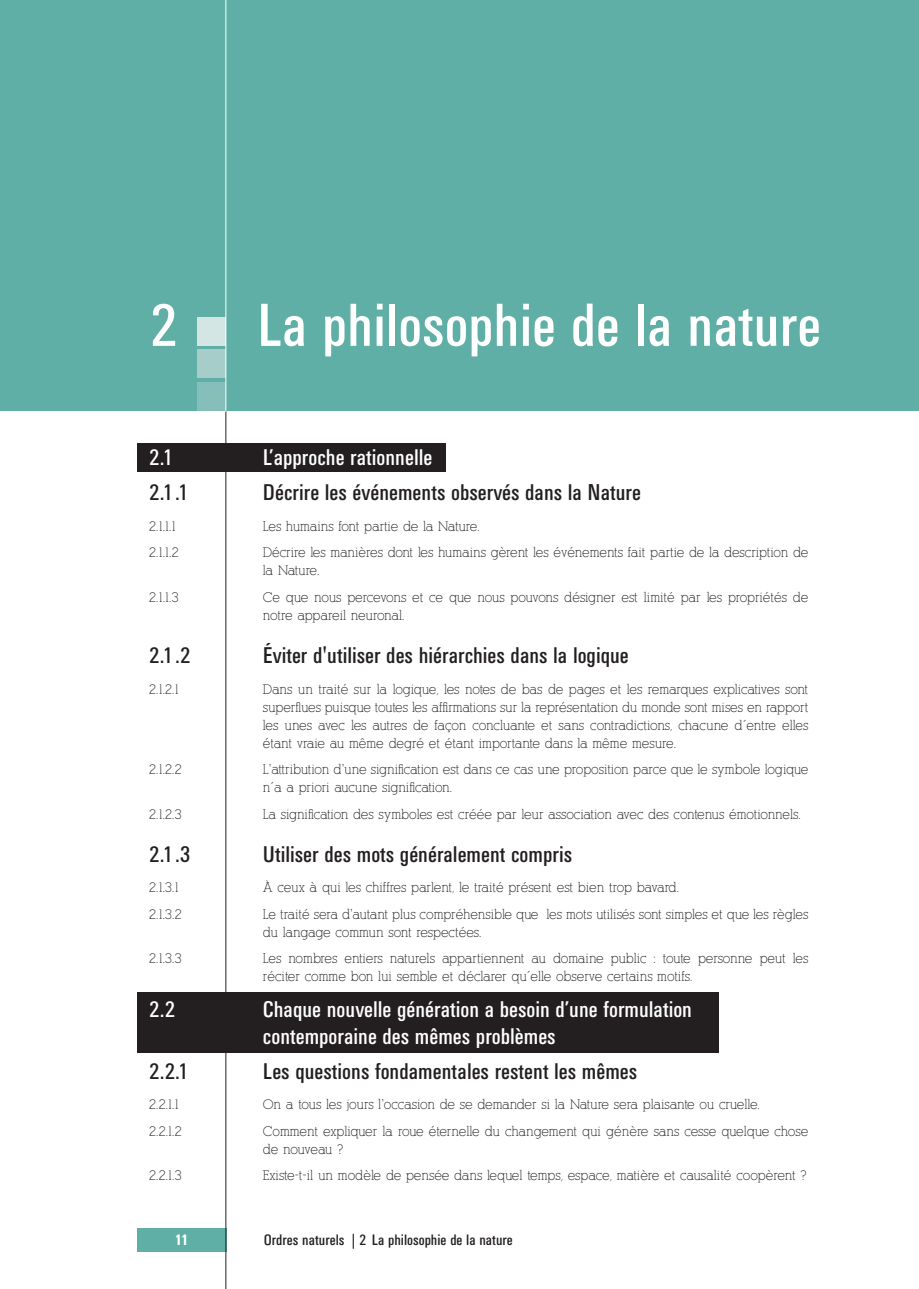
<style>
.page{position:relative;width:919px;height:1289px;background:#fff}
.page>*{position:absolute;margin:0;border:0;box-sizing:border-box;transform-origin:0 0}
.t1{font:60px "Univers Condensed BQ";color:#fff}
.t2{font:22.5px "Univers Condensed BQ";color:#231f20}
.t3{font:22.5px/27px "Univers Condensed BQ";color:#fff}
.t4{font:15px "Univers Condensed BQ";color:#231f20}
.t5{font:700 15px "Univers Condensed BQ";color:#fff}
.t6{font:13.5px/18px "Alexandria";color:#231f20}
.t7{font:13.5px "Alexandria";letter-spacing:-.025em;color:#231f20}
</style>
<div class="page">
<div style="left:137px;top:1228px;width:89px;height:23px;background:#5fafa7"></div>
<div style="left:137px;top:443px;width:308px;height:29px;background:#231f20"></div>
<div style="left:137px;top:992px;width:582px;height:60px;background:#231f20"></div>
<div style="left:0;top:0;width:918px;height:410px;background:#5fafa7"></div>
<div style="left:197px;top:382px;width:29px;height:28px;background:#86bfb9"></div>
<div style="left:197px;top:349px;width:29px;height:29px;background:#a6cdca"></div>
<div style="left:197px;top:317px;width:29px;height:29px;background:#d4e6e4"></div>
<hr style="left:225px;top:410px;width:1px;height:878px;background:#231f20">
<hr style="left:225px;top:0;width:1px;height:412px;background:#fff">
<h1 class="t1" style="left:149px;top:292px;width:31px">2</h1>
<h1 class="t1" style="left:257px;top:292px;width:565px">La philosophie de la nature</h1>
<h2 class="t3" style="left:149px;top:445px;width:26px">2.1</h2>
<h2 class="t3" style="left:263px;top:445px;width:171px">L’approche rationnelle</h2>
<h2 class="t2" style="left:149px;top:480px;width:42px">2.1.1</h2>
<h2 class="t2" style="left:263px;top:480px;width:379px">Décrire les événements observés dans la Nature</h2>
<p class="t6" style="left:149px;top:517px;width:30px">2.1.1.1</p>
<p class="t7" style="left:263px;top:518px;width:218px">Les humains font partie de la Nature.</p>
<p class="t6" style="left:149px;top:543px;width:31px">2.1.1.2</p>
<p class="t6" style="left:263px;top:543px;width:547px">Décrire les manières dont les humains gèrent les événements fait partie de la description de la Nature.</p>
<p class="t6" style="left:149px;top:588px;width:31px">2.1.1.3</p>
<p class="t6" style="left:263px;top:588px;width:546px">Ce que nous percevons et ce que nous pouvons désigner est limité par les propriétés de notre appareil neuronal.</p>
<h2 class="t2" style="left:149px;top:642px;width:44px">2.1.2</h2>
<h2 class="t2" style="left:263px;top:642px;width:367px">Éviter d'utiliser des hiérarchies dans la logique</h2>
<p class="t6" style="left:149px;top:680px;width:33px">2.1.2.1</p>
<p class="t6" style="left:263px;top:680px;width:547px;text-align:justify">Dans un traité sur la logique, les notes de bas de pages et les remarques explicatives sont superflues puisque toutes les affirmations sur la représentation du monde sont mises en rapport les unes avec les autres de façon concluante et sans contradictions, chacune d´entre elles étant vraie au même degré et étant importante dans la même mesure.</p>
<p class="t6" style="left:149px;top:760px;width:34px">2.1.2.2</p>
<p class="t6" style="left:263px;top:760px;width:547px">L’attribution d’une signification est dans ce cas une proposition parce que le symbole logique n´a a priori aucune signification.</p>
<p class="t6" style="left:149px;top:805px;width:34px">2.1.2.3</p>
<p class="t6" style="left:263px;top:805px;width:539px">La signification des symboles est créée par leur association avec des contenus émotionnels.</p>
<h2 class="t2" style="left:149px;top:841px;width:44px">2.1.3</h2>
<h2 class="t2" style="left:263px;top:841px;width:310px">Utiliser des mots généralement compris</h2>
<p class="t6" style="left:149px;top:878px;width:33px">2.1.3.1</p>
<p class="t6" style="left:263px;top:878px;width:417px">À ceux à qui les chiffres parlent, le traité présent est bien trop bavard.</p>
<p class="t6" style="left:149px;top:905px;width:34px">2.1.3.2</p>
<p class="t6" style="left:263px;top:905px;width:546px">Le traité sera d’autant plus compréhensible que les mots utilisés sont simples et que les règles du langage commun sont respectées.</p>
<p class="t6" style="left:149px;top:949px;width:34px">2.1.3.3</p>
<p class="t6" style="left:263px;top:949px;width:546px">Les nombres entiers naturels appartiennent au domaine public : toute personne peut les réciter comme bon lui semble et déclarer qu´elle observe certains motifs.</p>
<h2 class="t3" style="left:149px;top:996px;width:28px">2.2</h2>
<h2 class="t3" style="left:263px;top:996px;width:430px">Chaque nouvelle génération a besoin d’une formulation contemporaine des mêmes problèmes</h2>
<h2 class="t2" style="left:149px;top:1058px;width:42px">2.2.1</h2>
<h2 class="t2" style="left:263px;top:1058px;width:376px">Les questions fondamentales restent les mêmes</h2>
<p class="t6" style="left:149px;top:1095px;width:33px">2.2.1.1</p>
<p class="t6" style="left:263px;top:1095px;width:498px">On a tous les jours l’occasion de se demander si la Nature sera plaisante ou cruelle.</p>
<p class="t6" style="left:149px;top:1122px;width:34px">2.2.1.2</p>
<p class="t6" style="left:263px;top:1122px;width:546px">Comment expliquer la roue éternelle du changement qui génère sans cesse quelque chose de nouveau ?</p>
<p class="t6" style="left:149px;top:1166px;width:34px">2.2.1.3</p>
<p class="t6" style="left:263px;top:1166px;width:545px">Existe-t-il un modèle de pensée dans lequel temps, espace, matière et causalité coopèrent ?</p>
<p class="t5" style="left:175px;top:1231px;width:15px">11</p>
<p class="t4" style="left:264px;top:1231px;width:250px">Ordres naturels | 2 La philosophie de la nature</p>
</div>
